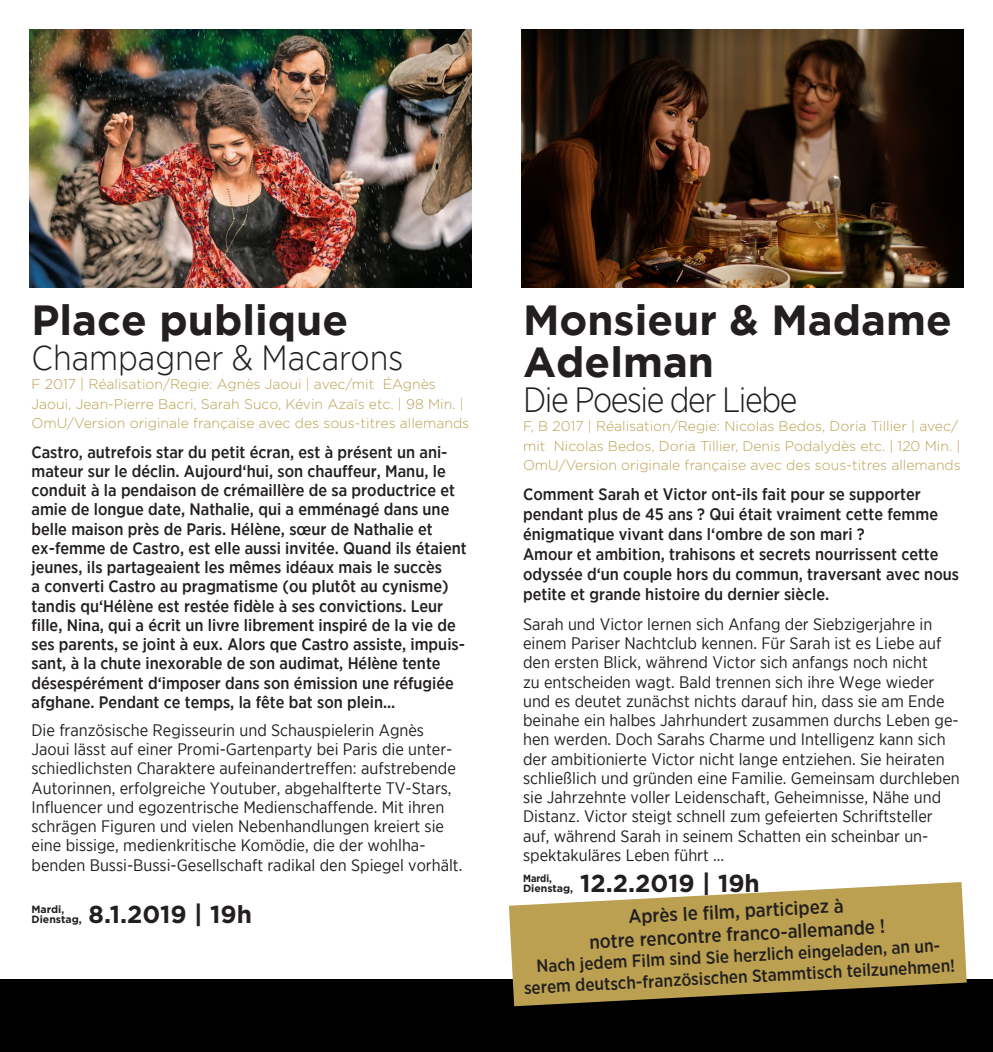
<style>
.page{position:relative;width:993px;height:1052px;background:#fff}
.page>*{position:absolute;margin:0;border:0;box-sizing:border-box;transform-origin:0 0}
.t1{font:700 42px/42px "Gotham";color:#231f20}
.t2{font:300 35px "Gotham Narrow";color:#231f20}
.t3{font:300 35px "Gotham Narrow";letter-spacing:-.04em;color:#231f20}
.t4{font:700 24.5px "Gotham";color:#231f20}
.t5{font:500 19.25px "Gotham Narrow";color:#231f20}
.t6{font:500 17.5px/21px "Gotham Narrow";color:#231f20;text-align:center}
.t7{font:16.62px/19.2px "Gotham Narrow";color:#231f20}
.t8{font:500 16.62px/19.2px "Gotham Narrow";color:#231f20}
.t9{font:300 14px/19.2px "Gotham";color:#baa050}
.t10{font:700 10.5px "Gotham";color:#231f20}
.t11{font:700 10.5px "Gotham Narrow";color:#231f20}
.s1{font-family:"Gotham Narrow"}
</style>
<div class="page">
<img style="left:30px;top:30px;width:441px;height:258px">
<img style="left:521px;top:30px;width:441px;height:258px">
<div style="left:0;top:980px;width:992px;height:72px;background:#000"></div>
<svg style="left:508px;top:882px;width:458px;height:124px;fill:#baa050"></svg>
<p class="t1" style="left:32px;top:298px;width:318px">Place publique</p>
<p class="t2" style="left:32px;top:336px;width:373px">Champagner &amp; Macarons</p>
<p class="t9" style="left:32px;top:374px;width:439px">F 2017 | Réalisation/Regie: Agnès Jaoui | avec/mit ÉAgnès<br>Jaoui, Jean-Pierre Bacri, Sarah Suco, Kévin Azaïs etc. | 98 Min. |<br>OmU/Version originale française avec des sous-titres allemands</p>
<p class="t8" style="left:32px;top:442px;width:436px">Castro, autrefois star du petit écran, est à présent un ani&shy;mateur sur le déclin. Aujourd‘hui, son chauffeur, Manu, le conduit à la pendaison de crémaillère de sa productrice et amie de longue date, Nathalie, qui a emménagé dans une belle maison près de Paris. Hélène, sœur de Nathalie et ex-femme de Castro, est elle aussi invitée. Quand ils étaient jeunes, ils partageaient les mêmes idéaux mais le succès<br>a converti Castro au pragmatisme (ou plutôt au cynisme) tandis qu‘Hélène est restée fidèle à ses convictions. Leur fille, Nina, qui a écrit un livre librement inspiré de la vie de ses parents, se joint à eux. Alors que Castro assiste, impuis&shy;sant, à la chute inexorable de son audimat, Hélène tente désespérément d‘imposer dans son émission une réfugiée afghane. Pendant ce temps, la fête bat son plein...</p>
<p class="t7" style="left:32px;top:720px;width:432px">Die französische Regisseurin und Schauspielerin Agnès Jaoui lässt auf einer Promi-Gartenparty bei Paris die unter&shy;schiedlichsten Charaktere aufeinandertreffen: aufstrebende Autorinnen, erfolgreiche Youtuber, abgehalfterte TV-Stars, Influencer und egozentrische Medienschaffende. Mit ihren schrägen Figuren und vielen Nebenhandlungen kreiert sie eine bissige, medienkritische Komödie, die der wohlha&shy;benden Bussi-Bussi-Gesellschaft radikal den Spiegel vorhält.</p>
<p class="t10" style="left:32px;top:902px;width:34px">Mardi<span class="s1">,</span></p>
<p class="t10" style="left:32px;top:912px;width:52px">Dienstag,</p>
<p class="t4" style="left:89px;top:898px;width:165px">8.1.2019 | 19h</p>
<p class="t1" style="left:523px;top:298px;width:430px">Monsieur &amp; Madame<br>Adelman</p>
<p class="t3" style="left:523px;top:378px;width:276px">Die Poesie der Liebe</p>
<p class="t9" style="left:523px;top:416px;width:439px">F, B 2017 | Réalisation/Regie: Nicolas Bedos, Doria Tillier | avec/ mit Nicolas Bedos, Doria Tillier, Denis Podalydès etc. | 120 Min. |<br>OmU/Version originale française avec des sous-titres allemands</p>
<p class="t8" style="left:523px;top:484px;width:416px;line-height:19.9px">Comment Sarah et Victor ont-ils fait pour se supporter pendant plus de 45 ans ? Qui était vraiment cette femme énigmatique vivant dans l‘ombre de son mari ?</p>
<p class="t8" style="left:523px;top:544px;width:437px;line-height:19.9px">Amour et ambition, trahisons et secrets nourrissent cette odyssée d‘un couple hors du commun, traversant avec nous petite et grande histoire du dernier siècle.</p>
<p class="t7" style="left:523px;top:614px;width:438px">Sarah und Victor lernen sich Anfang der Siebzigerjahre in einem Pariser Nachtclub kennen. Für Sarah ist es Liebe auf den ersten Blick, während Victor sich anfangs noch nicht<br>zu entscheiden wagt. Bald trennen sich ihre Wege wieder und es deutet zunächst nichts darauf hin, dass sie am Ende beinahe ein halbes Jahrhundert zusammen durchs Leben ge&shy;hen werden. Doch Sarahs Charme und Intelligenz kann sich der ambitionierte Victor nicht lange entziehen. Sie heiraten schließlich und gründen eine Familie. Gemeinsam durchleben sie Jahrzehnte voller Leidenschaft, Geheimnisse, Nähe und Distanz. Victor steigt schnell zum gefeierten Schriftsteller auf, während Sarah in seinem Schatten ein scheinbar un&shy;spektakuläres Leben führt ...</p>
<p class="t11" style="left:523px;top:871px;width:30px">Mardi,</p>
<p class="t10" style="left:523px;top:881px;width:52px">Dienstag,</p>
<p class="t4" style="left:580px;top:867px;width:181px">12.2.2019 | 19h</p>
<p class="t5" style="left:627px;top:904px;width:217px;rotate:-3deg">Après le fi lm, participez à</p>
<p class="t5" style="left:588px;top:929px;width:297px;rotate:-3deg">notre rencontre franco-allemande !</p>
<p class="t6" style="left:522px;top:956px;width:433px;rotate:-3deg">Nach jedem Film sind Sie herzlich eingeladen, an un&shy;serem deutsch-französischen Stammtisch teilzunehmen!</p>
</div>
